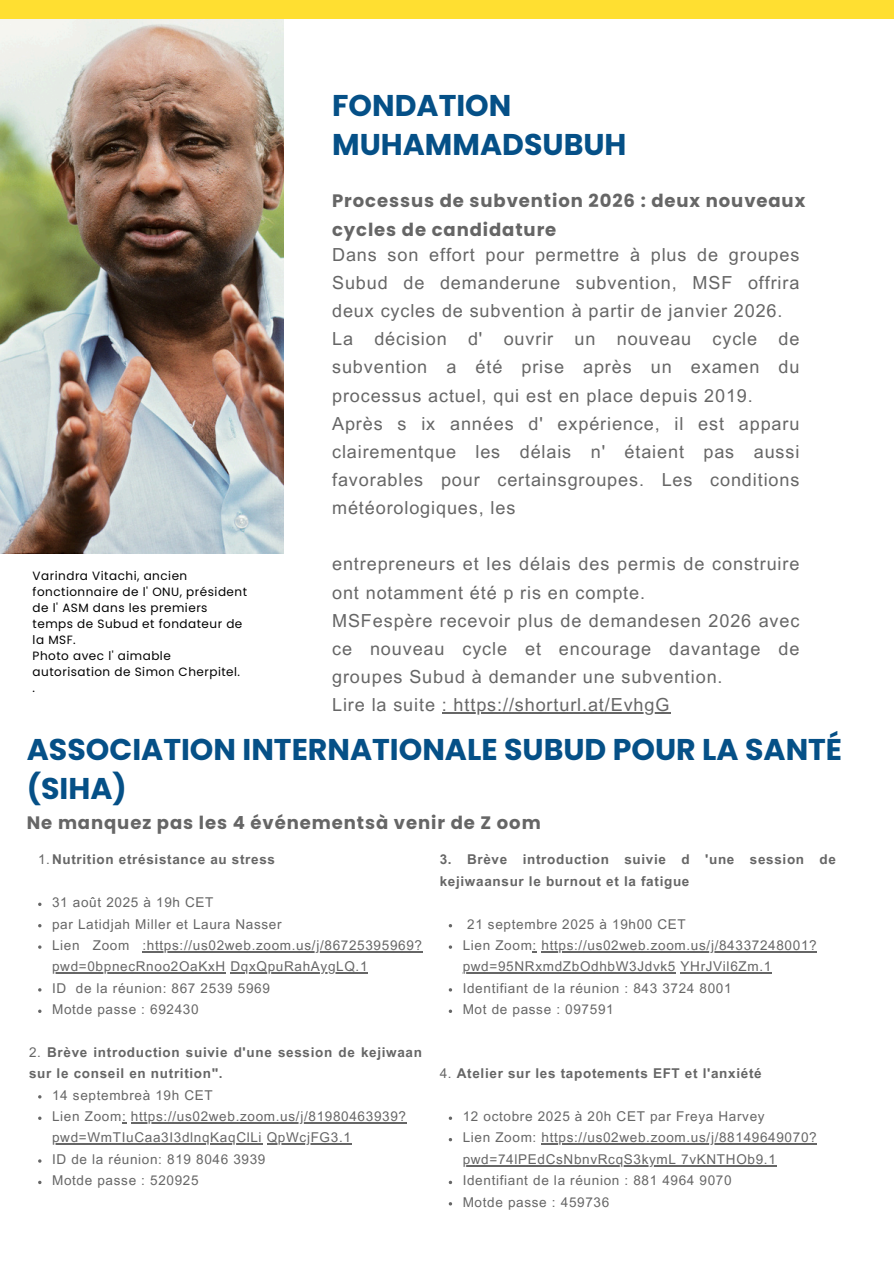
<style>
.page{position:relative;width:894px;height:1264px;background:#fff}
.page>*{position:absolute;margin:0;border:0;box-sizing:border-box;transform-origin:0 0}
.t1{font:700 30px/38.2px "Poppins";color:#055087}
.t2{font:18px/28.2px "Arial MT Pro";letter-spacing:.05em;color:#666}
.t3{font:700 18px/28.2px "Poppins";letter-spacing:.05em;color:#666}
.t4{font:13.5px/21.5px "Arial MT Pro";letter-spacing:.05em;color:#666}
.t5{font:700 13.5px/21.5px "Arial MT Pro";letter-spacing:.05em;color:#666}
.t6{font:12px/16px "Poppins";letter-spacing:.04em;color:#000}
.s1{font-weight:400}
</style>
<div class="page">
<img style="left:0;top:19px;width:284px;height:534px">
<div style="left:0;top:0;width:893px;height:19px;background:#ffdf31"></div>
<hr style="left:441px;top:712px;width:229px;height:1px;background:#666">
<hr style="left:142px;top:951px;width:280px;height:1px;background:#666">
<hr style="left:52px;top:972px;width:174px;height:1px;background:#666">
<hr style="left:230px;top:972px;width:138px;height:1px;background:#666">
<hr style="left:131px;top:1122px;width:275px;height:1px;background:#666">
<hr style="left:52px;top:1143px;width:210px;height:1px;background:#666">
<hr style="left:267px;top:1143px;width:84px;height:1px;background:#666">
<hr style="left:541px;top:951px;width:276px;height:1px;background:#666">
<hr style="left:462px;top:972px;width:214px;height:1px;background:#666">
<hr style="left:680px;top:972px;width:91px;height:1px;background:#666">
<hr style="left:541px;top:1143px;width:276px;height:1px;background:#666">
<hr style="left:462px;top:1164px;width:314px;height:2px;background:#666">
<h1 class="t1" style="left:332px;top:87px;width:296px">FONDATION<br>MUHAMMADSUBUH</h1>
<p class="t6" style="left:33px;top:568px;width:216px">Varindra Vitachi, ancien fonctionnaire de l' ONU, président de l' ASM dans les premiers temps de Subud et fondateur de la MSF.<br>Photo avec l' aimable autorisation de Simon Cherpitel.<br>.</p>
<h2 class="t3" style="left:332px;top:187px;width:474px">Processus de subvention 2026 : deux nouveaux cycles de candidature</h2>
<p class="t2" style="left:332px;top:242px;width:468px">Dans son effort pour permettre à plus de groupes Subud de demanderune subvention, MSF offrira deux cycles de subvention à partir de janvier 2026.<br>La décision d' ouvrir un nouveau cycle de subvention a été prise après un examen du processus actuel, qui est en place depuis 2019.<br>Après s ix années d' expérience, il est apparu clairementque les délais n' étaient pas aussi favorables pour certainsgroupes. Les conditions météorologiques, les</p>
<p class="t2" style="left:332px;top:552px;width:468px">entrepreneurs et les délais des permis de construire ont notamment été p ris en compte.<br>MSFespère recevoir plus de demandesen 2026 avec ce nouveau cycle et encourage davantage de groupes Subud à demander une subvention.<br>Lire la suite : https://shorturl.at/EvhgG</p>
<h1 class="t1" style="left:27px;top:730px;width:816px">ASSOCIATION INTERNATIONALE SUBUD POUR LA SANTÉ (SIHA)</h1>
<h2 class="t3" style="left:27px;top:808px;width:515px">Ne manquez pas les 4 événementsà venir de Z oom</h2>
<p class="t5" style="left:38px;top:850px;width:238px"><span class="s1">1.</span>Nutrition etrésistance au stress</p>
<p class="t4" style="left:52px;top:893px;width:371px">31 août 2025 à 19h CET<br>par Latidjah Miller et Laura Nasser<br>Lien Zoom :https://us02web.zoom.us/j/86725395969? pwd=0bpnecRnoo2OaKxH DqxQpuRahAygLQ.1<br>ID de la réunion: 867 2539 5969<br>Motde passe : 692430</p>
<p class="t5" style="left:29px;top:1043px;width:394px"><span class="s1">2.</span> Brève introduction suivie d'une session de kejiwaan sur le conseil en nutrition".</p>
<p class="t4" style="left:52px;top:1085px;width:355px">14 septembreà 19h CET<br>Lien Zoom: https://us02web.zoom.us/j/81980463939? pwd=WmTIuCaa3I3dlnqKaqClLi QpWcjFG3.1<br>ID de la réunion: 819 8046 3939<br>Motde passe : 520925</p>
<p class="t5" style="left:439px;top:850px;width:398px">3. Brève introduction suivie d 'une session de kejiwaansur le burnout et la fatigue</p>
<p class="t4" style="left:462px;top:914px;width:355px;text-indent:4px">21 septembre 2025 à 19h00 CET<br>Lien Zoom: https://us02web.zoom.us/j/84337248001? pwd=95NRxmdZbOdhbW3Jdvk5 YHrJVil6Zm.1<br>Identifiant de la réunion : 843 3724 8001<br>Mot de passe : 097591</p>
<p class="t5" style="left:439px;top:1064px;width:323px"><span class="s1">4.</span> Atelier sur les tapotements EFT et l'anxiété</p>
<p class="t4" style="left:462px;top:1107px;width:355px">12 octobre 2025 à 20h CET par Freya Harvey<br>Lien Zoom: https://us02web.zoom.us/j/88149649070? pwd=74lPEdCsNbnvRcqS3kymL 7vKNTHOb9.1<br>Identifiant de la réunion : 881 4964 9070<br>Motde passe : 459736</p>
</div>
